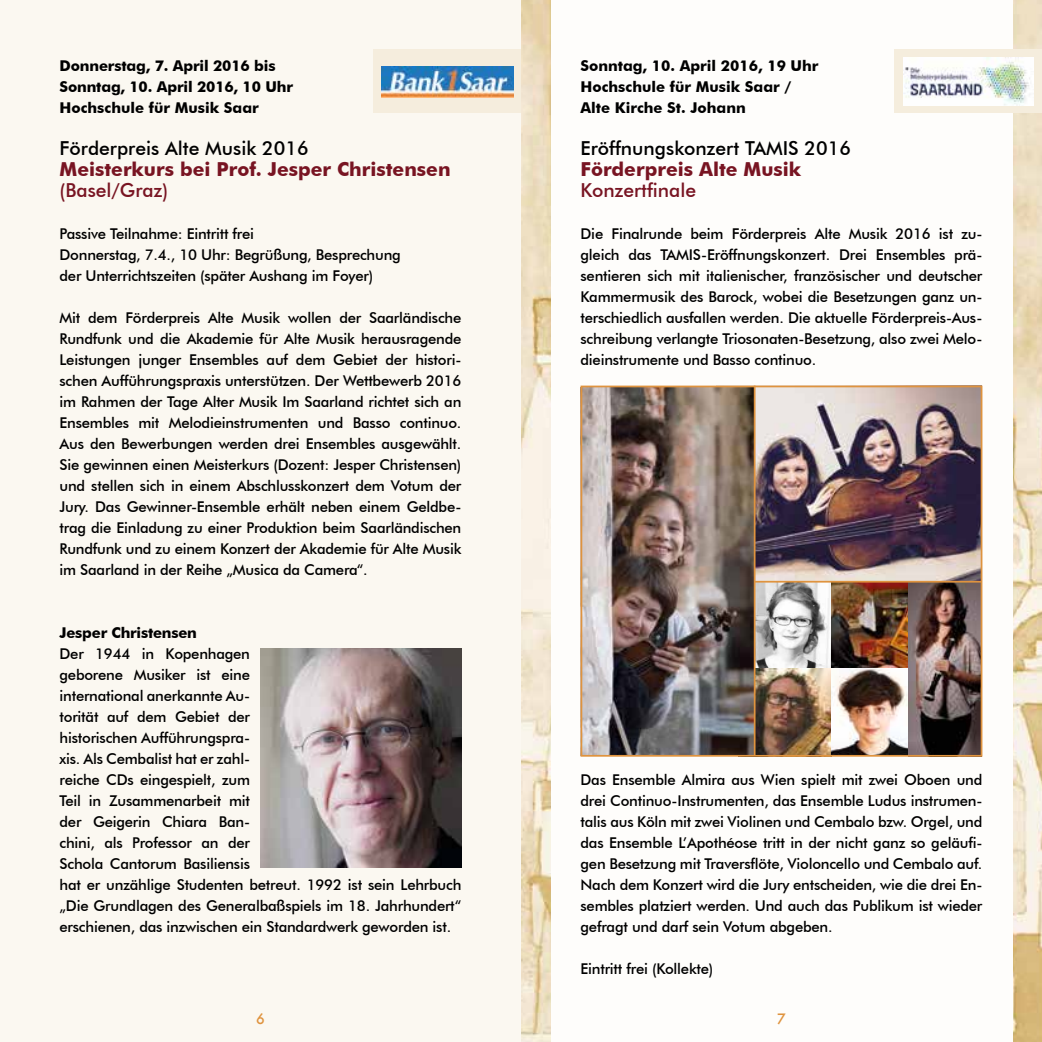
<style>
.page{position:relative;width:1042px;height:1042px;background:#fff}
.page>*{position:absolute;margin:0;border:0;box-sizing:border-box;transform-origin:0 0}
.t1{font:700 19.25px "Futura BT";color:#781422}
.t2{font:500 19.25px "Futura BT";color:#000}
.t3{font:500 19.25px "Futura BT";color:#781422}
.t4{font:500 14.88px/21px "Futura BT";letter-spacing:-.015em;color:#000;text-align:justify}
.t5{font:700 14.88px/21px "Futura BT";color:#000}
.t6{font:500 14px "Futura";color:#df933e}
</style>
<div class="page">
<img style="left:521px;top:0;width:521px;height:1042px">
<div style="left:551px;top:0;width:461px;height:1042px;background:#fefdfb"></div>
<div style="left:0;top:0;width:521px;height:1042px;background:#fbf8f1"></div>
<img style="left:260px;top:649px;width:201px;height:219px">
<div style="left:894px;top:50px;width:148px;height:63px;background:#f5eddd"></div>
<div style="left:373px;top:50px;width:148px;height:63px;background:#f5eddd"></div>
<img style="left:382px;top:67px;width:131px;height:30px">
<img style="left:903px;top:57px;width:131px;height:48px">
<img style="left:755px;top:668px;width:153px;height:85px">
<img style="left:755px;top:582px;width:76px;height:86px">
<img style="left:831px;top:582px;width:77px;height:86px">
<img style="left:908px;top:582px;width:71px;height:171px">
<img style="left:755px;top:388px;width:224px;height:193px">
<img style="left:583px;top:388px;width:171px;height:365px">
<div style="left:580px;top:385px;width:402px;height:371px;border:2px solid #df933e"></div>
<hr style="left:754px;top:385px;width:1px;height:370px;background:#df933e">
<hr style="left:754px;top:581px;width:227px;height:1px;background:#df933e">
<p class="t5" style="left:60px;top:55px;width:235px">Donnerstag, 7. April 2016 bis<br>Sonntag, 10. April 2016, 10 Uhr<br>Hochschule für Musik Saar</p>
<p class="t2" style="left:60px;top:136px;width:251px">Förderpreis Alte Musik 2016</p>
<p class="t1" style="left:60px;top:157px;width:392px">Meisterkurs bei Prof. Jesper Christensen</p>
<p class="t3" style="left:60px;top:178px;width:110px">(Basel/Graz)</p>
<p class="t4" style="left:60px;top:223px;width:343px;text-align:left">Passive Teilnahme: Eintritt frei<br>Donnerstag, 7.4., 10 Uhr: Begrüßung, Besprechung der Unterrichtszeiten (später Aushang im Foyer)</p>
<p class="t4" style="left:60px;top:307px;width:403px">Mit dem Förderpreis Alte Musik wollen der Saarländische Rundfunk und die Akademie für Alte Musik herausragende Leistungen junger Ensembles auf dem Gebiet der histori&shy;schen Aufführungspraxis unterstützen. Der Wettbewerb 2016 im Rahmen der Tage Alter Musik Im Saarland richtet sich an Ensembles mit Melodieinstrumenten und Basso continuo.<br>Aus den Bewerbungen werden drei Ensembles ausgewählt.<br>Sie gewinnen einen Meisterkurs (Dozent: Jesper Christensen) und stellen sich in einem Abschlusskonzert dem Votum der Jury. Das Gewinner-Ensemble erhält neben einem Geldbe&shy;trag die Einladung zu einer Produktion beim Saarländischen Rundfunk und zu einem Konzert der Akademie für Alte Musik im Saarland in der Reihe „Musica da Camera“.</p>
<p class="t5" style="left:60px;top:622px;width:139px">Jesper Christensen</p>
<p class="t4" style="left:60px;top:643px;width:403px;text-align:left">Der 1944 in Kopenhagen<br>geborene Musiker ist eine<br>international anerkannte Au-<br>torität auf dem Gebiet der<br>historischen Aufführungspra-<br>xis. Als Cembalist hat er zahl-<br>reiche CDs eingespielt, zum<br>Teil in Zusammenarbeit mit<br>der Geigerin Chiara Ban-<br>chini, als Professor an der<br>Schola Cantorum Basiliensis<br>hat er unzählige Studenten betreut. 1992 ist sein Lehrbuch „Die Grundlagen des Generalbaßspiels im 18. Jahrhundert“ erschienen, das inzwischen ein Standardwerk geworden ist.</p>
<p class="t5" style="left:580px;top:55px;width:239px">Sonntag, 10. April 2016, 19 Uhr<br>Hochschule für Musik Saar /<br>Alte Kirche St. Johann</p>
<p class="t2" style="left:580px;top:136px;width:272px">Eröffnungskonzert TAMIS 2016</p>
<p class="t1" style="left:580px;top:157px;width:222px">Förderpreis Alte Musik</p>
<p class="t3" style="left:580px;top:178px;width:117px">Konzertfinale</p>
<p class="t4" style="left:580px;top:223px;width:403px">Die Finalrunde beim Förderpreis Alte Musik 2016 ist zu&shy;gleich das TAMIS-Eröffnungskonzert. Drei Ensembles prä&shy;sentieren sich mit italienischer, französischer und deutscher Kammermusik des Barock, wobei die Besetzungen ganz un&shy;terschiedlich ausfallen werden. Die aktuelle Förderpreis-Aus&shy;schreibung verlangte Triosonaten-Besetzung, also zwei Melo&shy;dieinstrumente und Basso continuo.</p>
<p class="t4" style="left:580px;top:769px;width:403px">Das Ensemble Almira aus Wien spielt mit zwei Oboen und drei Continuo-Instrumenten, das Ensemble Ludus instrumen&shy;talis aus Köln mit zwei Violinen und Cembalo bzw. Orgel, und das Ensemble L’Apothéose tritt in der nicht ganz so geläufi&shy;gen Besetzung mit Traversflöte, Violoncello und Cembalo auf.<br>Nach dem Konzert wird die Jury entscheiden, wie die drei En&shy;sembles platziert werden. Und auch das Publikum ist wieder gefragt und darf sein Votum abgeben.</p>
<p class="t4" style="left:580px;top:958px;width:134px">Eintritt frei (Kollekte)</p>
<p class="t6" style="left:256px;top:1009px;width:10px">6</p>
<p class="t6" style="left:777px;top:1009px;width:10px">7</p>
</div>
